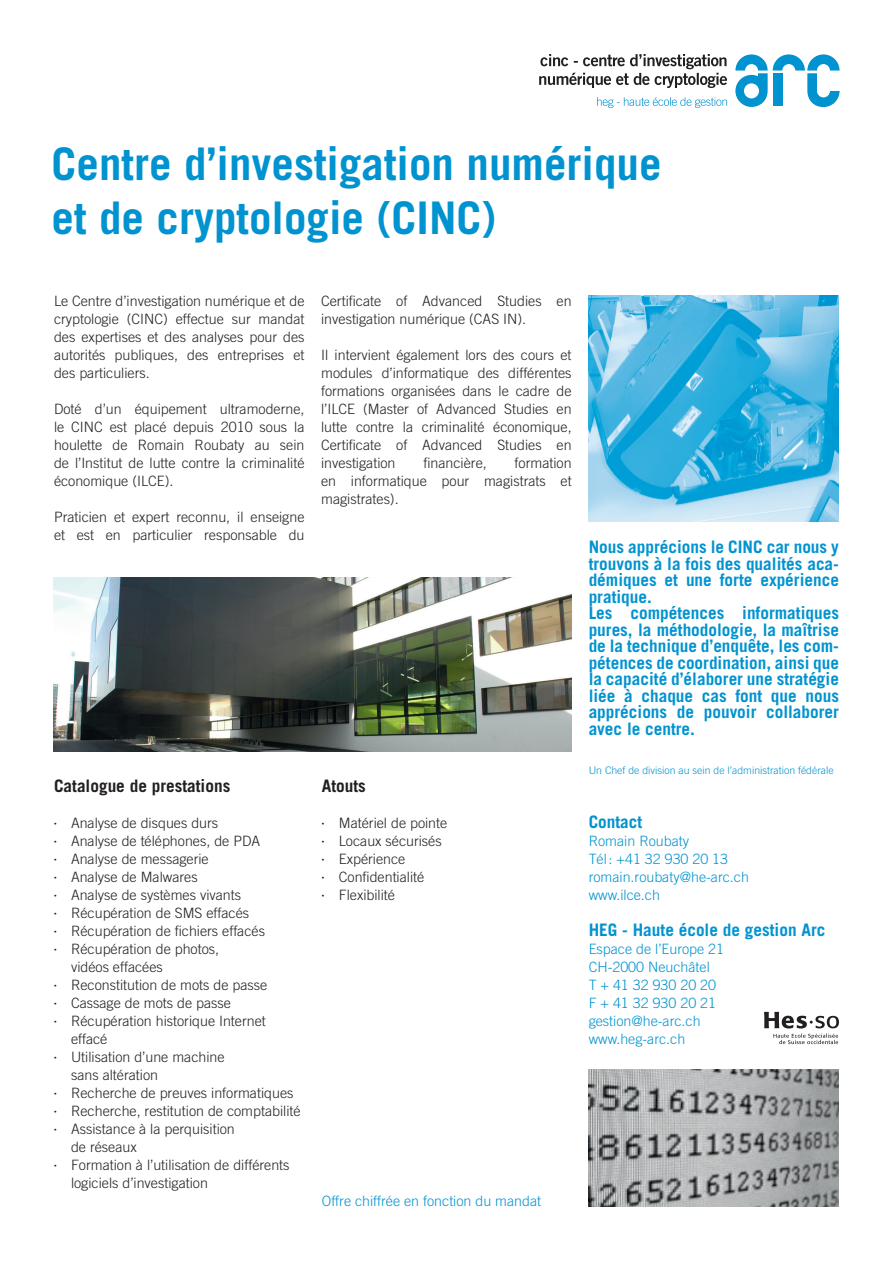
<style>
.page{position:relative;width:893px;height:1263px;background:#fff}
.page>*{position:absolute;margin:0;border:0;box-sizing:border-box;transform-origin:0 0}
.t1{font:700 45px "Trade Gothic LT";color:#0093d0}
.t2{font:700 17.25px/16.5px "Trade Gothic LT";color:#0093d0;text-align:justify}
.t3{font:700 17.25px "Trade Gothic LT";color:#231f20}
.t4{font:300 14.25px/18px "Trade Gothic LT";color:#231f20}
.t5{font:300 14.25px "Trade Gothic LT";color:#0093d0}
.t6{font:300 10.5px "Trade Gothic LT";color:#0093d0}
</style>
<div class="page">
<img style="left:54px;top:577px;width:518px;height:175px">
<svg style="left:764px;top:1012px;width:75px;height:32px"></svg>
<img style="left:589px;top:1070px;width:250px;height:136px">
<svg style="left:735px;top:54px;width:105px;height:53px"></svg>
<svg style="left:597px;top:97px;width:130px;height:11px"></svg>
<svg style="left:539px;top:54px;width:188px;height:34px"></svg>
<img style="left:589px;top:295px;width:250px;height:226px">
<p class="t1" style="left:52px;top:136px;width:612px">Centre d’investigation numérique</p>
<p class="t1" style="left:52px;top:190px;width:447px">et de cryptologie (CINC)</p>
<p class="t4" style="left:54px;top:292px;width:252px;text-align:justify">Le Centre d’investigation numérique et de cryptologie (CINC) effectue sur mandat des expertises et des analyses pour des autorités publiques, des entreprises et des particuliers.</p>
<p class="t4" style="left:54px;top:400px;width:252px;text-align:justify">Doté d’un équipement ultramoderne, le CINC est placé depuis 2010 sous la houlette de Romain Roubaty au sein de l’Institut de lutte contre la criminalité économique (ILCE).</p>
<p class="t4" style="left:54px;top:508px;width:252px">Praticien et expert reconnu, il enseigne et est en particulier responsable du</p>
<p class="t4" style="left:321px;top:292px;width:252px">Certificate of Advanced Studies en investigation numérique (CAS IN).</p>
<p class="t4" style="left:321px;top:346px;width:252px;text-align:justify">Il intervient également lors des cours et modules d’informatique des différentes formations organisées dans le cadre de l’ILCE (Master of Advanced Studies en lutte contre la criminalité économique, Certificate of Advanced Studies en investigation</p>
<p class="t4" style="left:321px;top:454px;width:252px;text-align:justify;text-indent:194px">formation en informatique pour magistrats et magistrates).</p>
<p class="t4" style="left:423px;top:454px;width:65px">financière,</p>
<p class="t3" style="left:54px;top:775px;width:178px">Catalogue de prestations</p>
<p class="t4" style="left:54px;top:814px;width:166px"><sup>•</sup> Analyse de disques durs</p>
<p class="t4" style="left:54px;top:832px;width:208px"><sup>•</sup> Analyse de téléphones, de PDA</p>
<p class="t4" style="left:54px;top:850px;width:156px"><sup>•</sup> Analyse de messagerie</p>
<p class="t4" style="left:54px;top:868px;width:145px"><sup>•</sup> Analyse de Malwares</p>
<p class="t4" style="left:54px;top:886px;width:189px"><sup>•</sup> Analyse de systèmes vivants</p>
<p class="t4" style="left:54px;top:904px;width:197px"><sup>•</sup> Récupération de SMS effacés</p>
<p class="t4" style="left:54px;top:922px;width:212px"><sup>•</sup> Récupération de fichiers effacés</p>
<p class="t4" style="left:71px;top:940px;width:150px;text-indent:-17px"><sup>•</sup> Récupération de photos, vidéos effacées</p>
<p class="t4" style="left:54px;top:976px;width:215px"><sup>•</sup> Reconstitution de mots de passe</p>
<p class="t4" style="left:54px;top:994px;width:178px"><sup>•</sup> Cassage de mots de passe</p>
<p class="t4" style="left:71px;top:1012px;width:196px;text-indent:-17px"><sup>•</sup> Récupération historique Internet effacé</p>
<p class="t4" style="left:71px;top:1048px;width:155px;text-indent:-17px"><sup>•</sup> Utilisation d’une machine sans altération</p>
<p class="t4" style="left:54px;top:1084px;width:241px"><sup>•</sup> Recherche de preuves informatiques</p>
<p class="t4" style="left:54px;top:1102px;width:248px"><sup>•</sup> Recherche, restitution de comptabilité</p>
<p class="t4" style="left:71px;top:1120px;width:165px;text-indent:-17px"><sup>•</sup> Assistance à la perquisition de réseaux</p>
<p class="t4" style="left:71px;top:1156px;width:220px;text-indent:-17px"><sup>•</sup> Formation à l’utilisation de différents logiciels d’investigation</p>
<p class="t3" style="left:322px;top:775px;width:46px">Atouts</p>
<p class="t4" style="left:322px;top:814px;width:127px"><sup>•</sup> Matériel de pointe</p>
<p class="t4" style="left:322px;top:832px;width:121px"><sup>•</sup> Locaux sécurisés</p>
<p class="t4" style="left:322px;top:850px;width:85px"><sup>•</sup> Expérience</p>
<p class="t4" style="left:322px;top:868px;width:104px"><sup>•</sup> Confidentialité</p>
<p class="t4" style="left:322px;top:886px;width:75px"><sup>•</sup> Flexibilité</p>
<p class="t5" style="left:322px;top:1192px;width:221px">Offre chiffrée en fonction du mandat</p>
<p class="t2" style="left:589px;top:539px;width:252px">Nous apprécions le CINC car nous y trouvons à la fois des qualités aca&shy;démiques et une forte expérience pratique.</p>
<p class="t2" style="left:589px;top:605px;width:252px">Les compétences informatiques pures, la méthodologie, la maîtrise de la technique d’enquête, les com&shy;pétences de coordination, ainsi que la capacité d’élaborer une stratégie liée à chaque cas font que nous apprécions de pouvoir collaborer avec le centre.</p>
<p class="t6" style="left:589px;top:764px;width:247px">Un Chef de division au sein de l’administration fédérale</p>
<p class="t2" style="left:589px;top:813px;width:55px">Contact</p>
<p class="t5" style="left:589px;top:832px;width:102px">Romain Roubaty</p>
<p class="t5" style="left:589px;top:850px;width:141px">Tél: +41 32 930 20 13</p>
<p class="t5" style="left:589px;top:868px;width:162px">romain.roubaty@he-arc.ch</p>
<p class="t5" style="left:589px;top:886px;width:73px">www.ilce.ch</p>
<p class="t2" style="left:589px;top:921px;width:238px">HEG - Haute école de gestion Arc</p>
<p class="t5" style="left:589px;top:940px;width:137px">Espace de l’Europe 21</p>
<p class="t5" style="left:589px;top:958px;width:123px">CH-2000 Neuchâtel</p>
<p class="t5" style="left:589px;top:976px;width:129px">T + 41 32 930 20 20</p>
<p class="t5" style="left:589px;top:994px;width:129px">F + 41 32 930 20 21</p>
<p class="t5" style="left:589px;top:1012px;width:113px">gestion@he-arc.ch</p>
<p class="t5" style="left:589px;top:1030px;width:98px">www.heg-arc.ch</p>
</div>
